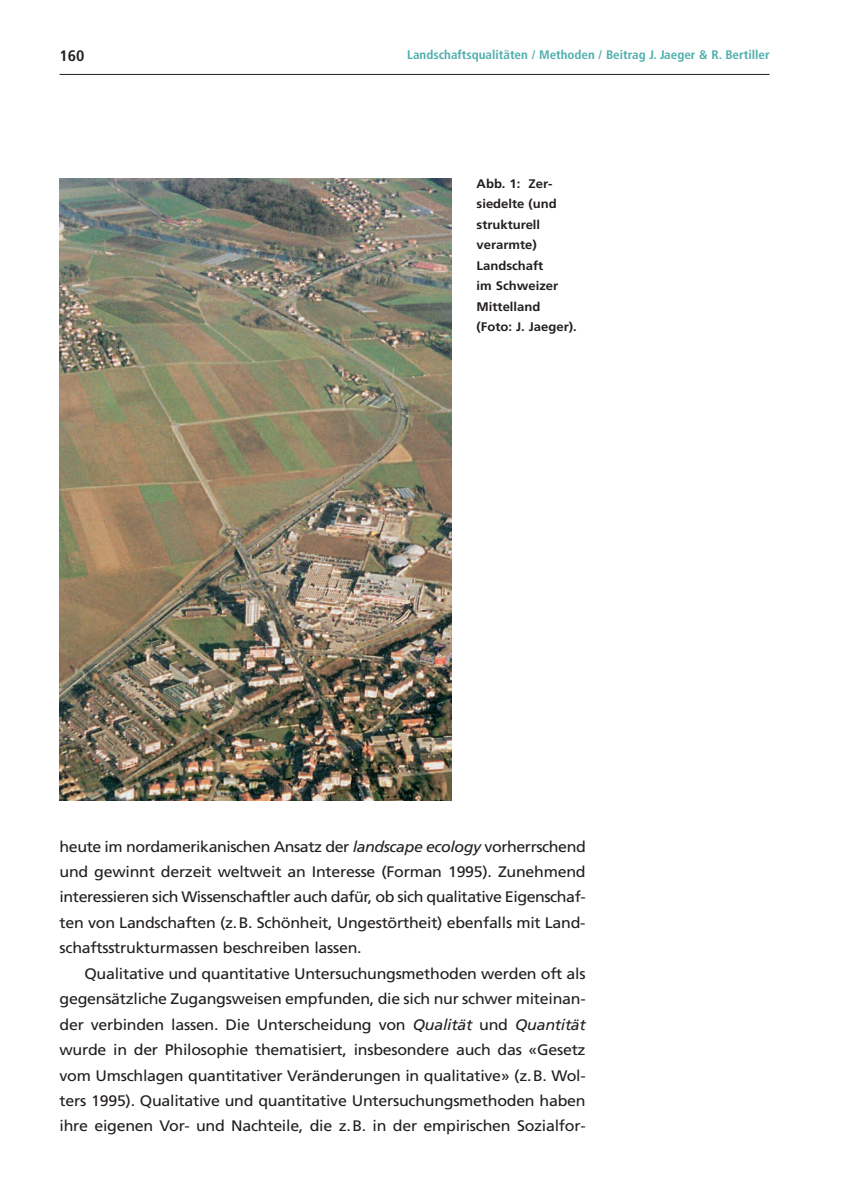
<style>
.page{position:relative;width:844px;height:1191px;background:#fff}
.page>*{position:absolute;margin:0;border:0;box-sizing:border-box;transform-origin:0 0}
.t1{font:15.22px/25.4px "Frutiger";letter-spacing:-.015em;color:#231f20;text-align:justify;scale:1.05 1}
.t2{font:700 condensed 15.22px "Frutiger";color:#231f20;scale:1.05 1}
.t3{font:700 12.42px/20.5px "Frutiger";color:#231f20;scale:1.05 1}
.t4{font:700 condensed 12.42px "Frutiger";color:#4eaeac;scale:1.05 1}
.s1{font-style:italic}
</style>
<div class="page">
<hr style="left:60px;top:74px;width:709px;height:1px;background:#231f20">
<img style="left:60px;top:179px;width:391px;height:621px">
<p class="t2" style="left:60px;top:50px;width:25px">160</p>
<p class="t4" style="left:407px;top:50px;width:346px">Landschaftsqualitäten / Methoden / Beitrag J. Jaeger &amp; R. Bertiller</p>
<p class="t3" style="left:476px;top:174px;width:97px">Abb. 1: Zer&shy;siedelte (und strukturell verarmte)<br>Landschaft<br>im Schweizer<br>Mittelland (Foto: J. Jaeger).</p>
<p class="t1" style="left:60px;top:834px;width:502px">heute im nordamerikanischen Ansatz der <span class="s1">landscape ecology</span> vorherrschend und gewinnt derzeit weltweit an Interesse (Forman 1995). Zunehmend interessieren sich Wissenschaftler auch dafür, ob sich qualitative Eigenschaf&shy;ten von Landschaften (z.B. Schönheit, Ungestörtheit) ebenfalls mit Land&shy;schaftsstrukturmassen beschreiben lassen.</p>
<p class="t1" style="left:60px;top:962px;width:502px;text-indent:25px">Qualitative und quantitative Untersuchungsmethoden werden oft als gegensätzliche Zugangsweisen empfunden, die sich nur schwer miteinan&shy;der verbinden lassen. Die Unterscheidung von <span class="s1">Qualität</span> und <span class="s1">Quantität </span>wurde in der Philosophie thematisiert, insbesondere auch das «Gesetz vom Umschlagen quantitativer Veränderungen in qualitative» (z.B. Wol&shy;ters 1995). Qualitative und quantitative Untersuchungsmethoden haben ihre eigenen Vor- und Nachteile, die z.B. in der empirischen Sozialfor-</p>
</div>
